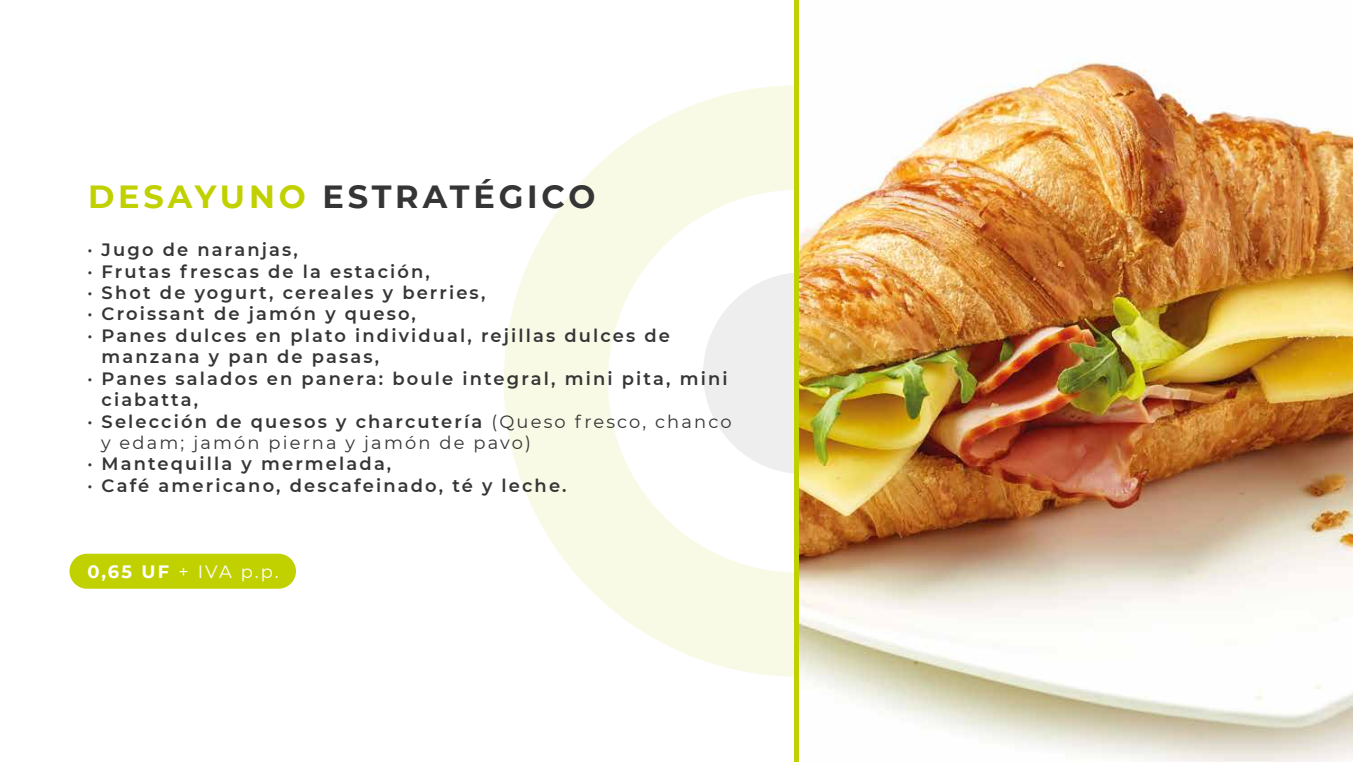
<style>
.page{position:relative;width:1353px;height:762px;background:#fff}
.page>*{position:absolute;margin:0;border:0;box-sizing:border-box;transform-origin:0 0}
.t1{font:700 32px "Montserrat";letter-spacing:.12em;color:#353535}
.t2{font:600 17.88px/21.4px "Montserrat";letter-spacing:.12em;color:#353535}
.t3{font:17.88px "Montserrat";letter-spacing:.12em;color:#353535}
.t4{font:17.88px "Montserrat";color:#fff}
.s1{color:#c1d100}
.s2{font-weight:400}
.s3{font-weight:700}
</style>
<div class="page">
<div style="left:69px;top:554px;width:227px;height:35px;background:#c1d100;border-radius:18px"></div>
<svg style="left:504px;top:85px;width:290px;height:592px;fill:#f8fae6"></svg>
<svg style="left:701px;top:273px;width:93px;height:201px"></svg>
<img style="left:798px;top:0;width:554px;height:762px">
<hr style="left:794px;top:0;width:4px;height:762px;background:#c1d100">
<h1 class="t1" style="left:88px;top:174px;width:509px"><span class="s1">DESAYUNO</span> ESTRATÉGICO</h1>
<p class="t2" style="left:87px;top:238px;width:212px">· Jugo de naranjas,</p>
<p class="t2" style="left:87px;top:260px;width:344px">· Frutas frescas de la estación,</p>
<p class="t2" style="left:87px;top:281px;width:399px">· Shot de yogurt, cereales y berries,</p>
<p class="t2" style="left:87px;top:303px;width:330px">· Croissant de jamón y queso,</p>
<p class="t2" style="left:87px;top:324px;width:584px">· Panes dulces en plato individual, rejillas dulces de</p>
<p class="t2" style="left:101px;top:345px;width:279px">manzana y pan de pasas,</p>
<p class="t2" style="left:87px;top:367px;width:641px">· Panes salados en panera: boule integral, mini pita, mini</p>
<p class="t2" style="left:101px;top:388px;width:98px">ciabatta,</p>
<p class="t2" style="left:87px;top:410px;width:645px">· Selección de quesos y charcutería <span class="s2">(Queso fresco, chanco</span></p>
<p class="t3" style="left:101px;top:430px;width:431px">y edam; jamón pierna y jamón de pavo)</p>
<p class="t2" style="left:87px;top:453px;width:481px">· Mantequilla y mermelada,<br>· Café americano, descafeinado, té y leche.</p>
<p class="t4" style="left:87px;top:559px;width:193px"><span class="s3">0,65 UF</span> + IVA p.p.</p>
</div>
